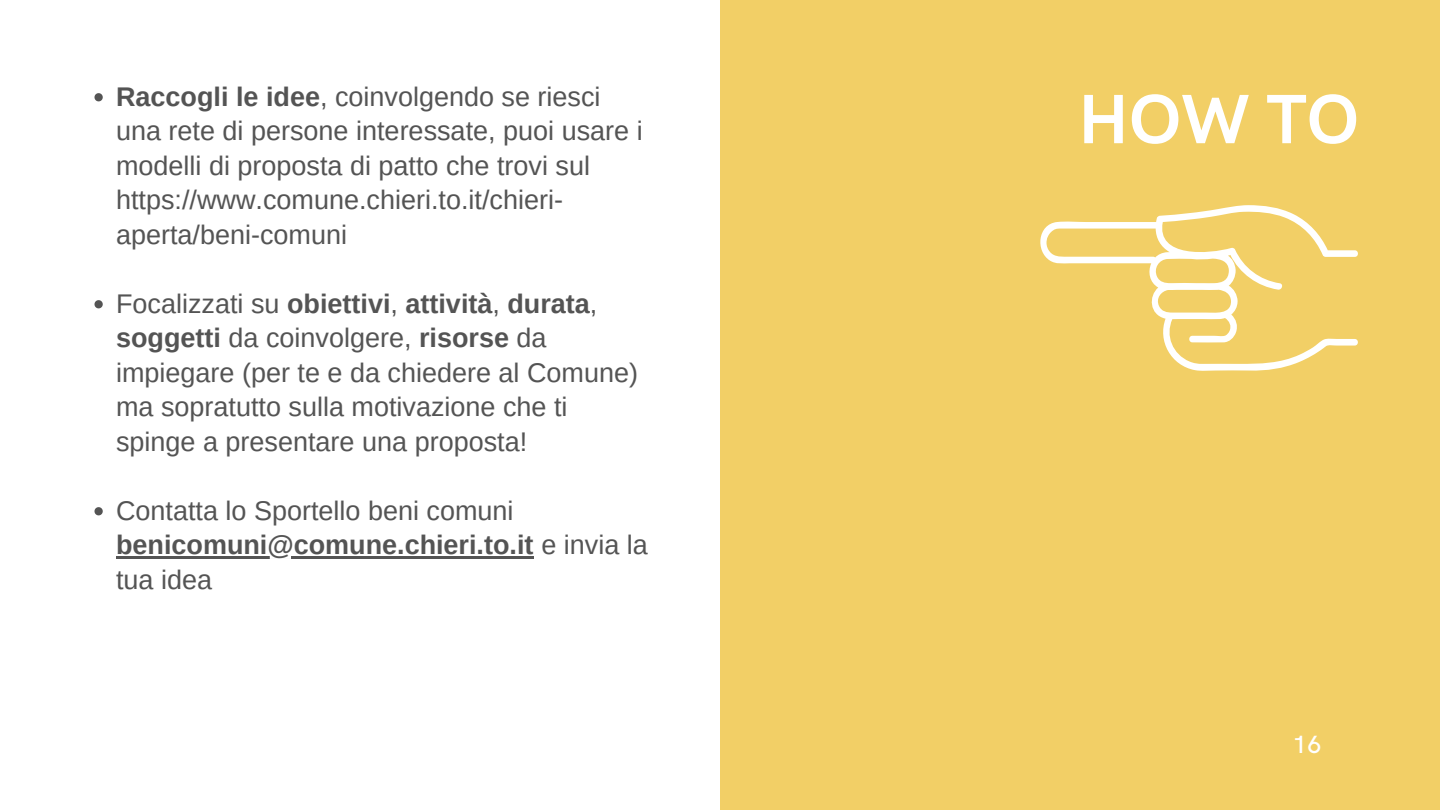
<style>
.page{position:relative;width:1440px;height:810px;background:#f2cf66}
.page>*{position:absolute;margin:0;border:0;box-sizing:border-box;transform-origin:0 0}
.t1{font:700 70px "HK Grotesk";color:#fff}
.t2{font:27px/34.5px "Arimo";color:#545454}
.t3{font:500 25px "HK Grotesk";color:#fff}
.s1{font-weight:700}
</style>
<div class="page">
<div style="left:0;top:0;width:720px;height:810px;background:#fff"></div>
<svg style="left:94px;top:93px;width:9px;height:8px"></svg>
<svg style="left:94px;top:300px;width:9px;height:8px"></svg>
<svg style="left:94px;top:507px;width:9px;height:8px"></svg>
<hr style="left:116px;top:556px;width:418px;height:2px;background:#545454">
<svg style="left:1040px;top:205px;width:318px;height:166px"></svg>
<p class="t2" style="left:116px;top:79px;width:528px"><span class="s1">Raccogli le idee</span>, coinvolgendo se riesci una rete di persone interessate, puoi usare i modelli di proposta di patto che trovi sul https://www.comune.chieri.to.it/chieri&shy;aperta/beni-comuni</p>
<p class="t2" style="left:116px;top:286px;width:524px">Focalizzati su <span class="s1">obiettivi</span>, <span class="s1">attività</span>, <span class="s1">durata</span>, <span class="s1">soggetti</span> da coinvolgere, <span class="s1">risorse</span> da impiegare (per te e da chiedere al Comune) ma sopratutto sulla motivazione che ti spinge a presentare una proposta!</p>
<p class="t2" style="left:116px;top:493px;width:533px">Contatta lo Sportello beni comuni <span class="s1">benicomuni@comune.chieri.to.it</span> e invia la tua idea</p>
<h1 class="t1" style="left:1078px;top:80px;width:282px">HOW TO</h1>
<p class="t3" style="left:1293px;top:731px;width:30px">16</p>
</div>
